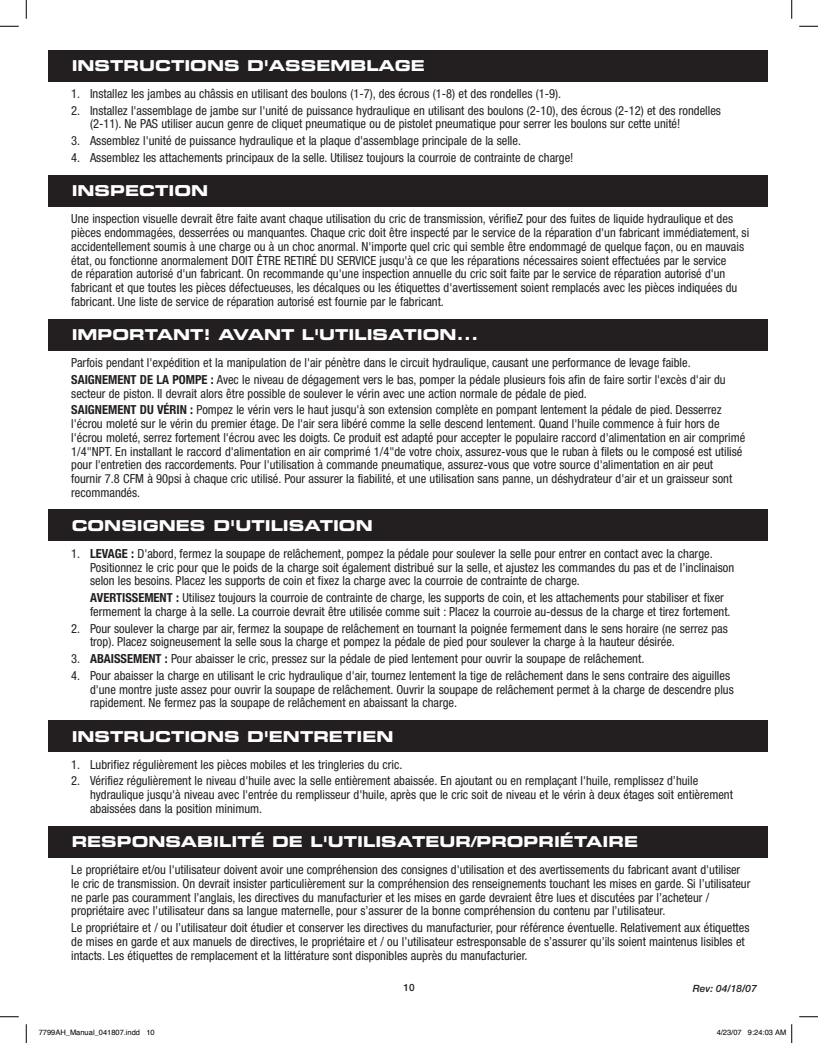
<style>
.page{position:relative;width:818px;height:1043px;background:#fff}
.page>*{position:absolute;margin:0;border:0;box-sizing:border-box;transform-origin:0 0}
.t1{font:15px "Eurostile LT Std Bold Ex 2";color:#fff}
.t2{font:condensed 12.5px/13.8px "Helvetica Neue LT Std";color:#231f20}
.t3{font:italic 500 10px "Helvetica Neue LT Std";color:#231f20}
.t4{font:500 10px "Helvetica Neue LT Std";color:#231f20}
.t5{font:7.5px "Helvetica";color:#000}
.s1{font-weight:700}
</style>
<div class="page">
<div style="left:49px;top:50px;width:719px;height:32px;background:#231f20"></div>
<div style="left:49px;top:175px;width:719px;height:32px;background:#231f20"></div>
<div style="left:49px;top:319px;width:719px;height:31px;background:#231f20"></div>
<div style="left:49px;top:509px;width:719px;height:32px;background:#231f20"></div>
<div style="left:49px;top:720px;width:719px;height:32px;background:#231f20"></div>
<div style="left:49px;top:826px;width:719px;height:31px;background:#231f20"></div>
<svg style="left:0;top:25px;width:19px;height:2px"></svg>
<svg style="left:799px;top:25px;width:19px;height:2px"></svg>
<svg style="left:0;top:1016px;width:19px;height:1px"></svg>
<svg style="left:799px;top:1016px;width:19px;height:1px"></svg>
<svg style="left:25px;top:0;width:2px;height:19px"></svg>
<svg style="left:25px;top:1024px;width:2px;height:18px"></svg>
<svg style="left:791px;top:0;width:1px;height:19px"></svg>
<svg style="left:791px;top:1024px;width:1px;height:18px"></svg>
<p class="t1" style="left:72px;top:55px;width:355px">INSTRUCTIONS D'ASSEMBLAGE</p>
<p class="t2" style="left:71px;top:87px;width:491px">1. Installez les jambes au châssis en utilisant des boulons (1-7), des écrous (1-8) et des rondelles (1-9).</p>
<p class="t2" style="left:90px;top:103px;width:632px;text-indent:-19px">2. Installez l'assemblage de jambe sur l'unité de puissance hydraulique en utilisant des boulons (2-10), des écrous (2-12) et des rondelles (2-11). Ne PAS utiliser aucun genre de cliquet pneumatique ou de pistolet pneumatique pour serrer les boulons sur cette unité!</p>
<p class="t2" style="left:71px;top:134px;width:451px">3. Assemblez l'unité de puissance hydraulique et la plaque d'assemblage principale de la selle.</p>
<p class="t2" style="left:71px;top:151px;width:503px">4. Assemblez les attachements principaux de la selle. Utilisez toujours la courroie de contrainte de charge!</p>
<p class="t1" style="left:72px;top:180px;width:138px">INSPECTION</p>
<p class="t2" style="left:71px;top:212px;width:679px">Une inspection visuelle devrait être faite avant chaque utilisation du cric de transmission, vérifieZ pour des fuites de liquide hydraulique et des pièces endommagées, desserrées ou manquantes. Chaque cric doit être inspecté par le service de la réparation d'un fabricant immédiatement, si accidentellement soumis à une charge ou à un choc anormal. N'importe quel cric qui semble être endommagé de quelque façon, ou en mauvais état, ou fonctionne anormalement DOIT ÊTRE RETIRÉ DU SERVICE jusqu'à ce que les réparations nécessaires soient effectuées par le service<br>de réparation autorisé d'un fabricant. On recommande qu'une inspection annuelle du cric soit faite par le service de réparation autorisé d'un fabricant et que toutes les pièces défectueuses, les décalques ou les étiquettes d'avertissement soient remplacés avec les pièces indiquées du fabricant. Une liste de service de réparation autorisé est fournie par le fabricant.</p>
<p class="t1" style="left:72px;top:324px;width:408px">IMPORTANT! AVANT L'UTILISATION...</p>
<p class="t2" style="left:71px;top:354px;width:655px;line-height:16.8px">Parfois pendant l'expédition et la manipulation de l'air pénètre dans le circuit hydraulique, causant une performance de levage faible.<br><span class="s1">SAIGNEMENT DE LA POMPE :</span> Avec le niveau de dégagement vers le bas, pomper la pédale plusieurs fois afin de faire sortir l'excès d'air du</p>
<p class="t2" style="left:71px;top:384px;width:652px;line-height:16.8px">secteur de piston. Il devrait alors être possible de soulever le vérin avec une action normale de pédale de pied.<br><span class="s1">SAIGNEMENT DU VÉRIN :</span> Pompez le vérin vers le haut jusqu'à son extension complète en pompant lentement la pédale de pied. Desserrez</p>
<p class="t2" style="left:71px;top:416px;width:675px">l'écrou moleté sur le vérin du premier étage. De l'air sera libéré comme la selle descend lentement. Quand l'huile commence à fuir hors de l'écrou moleté, serrez fortement l'écrou avec les doigts. Ce produit est adapté pour accepter le populaire raccord d'alimentation en air comprimé 1/4"NPT. En installant le raccord d'alimentation en air comprimé 1/4"de votre choix, assurez-vous que le ruban à filets ou le composé est utilisé pour l'entretien des raccordements. Pour l'utilisation à commande pneumatique, assurez-vous que votre source d'alimentation en air peut fournir 7.8 CFM à 90psi à chaque cric utilisé. Pour assurer la fiabilité, et une utilisation sans panne, un déshydrateur d'air et un graisseur sont recommandés.</p>
<p class="t1" style="left:72px;top:515px;width:302px">CONSIGNES D'UTILISATION</p>
<p class="t2" style="left:90px;top:546px;width:645px;text-indent:-19px">1. <span class="s1">LEVAGE :</span> D'abord, fermez la soupape de relâchement, pompez la pédale pour soulever la selle pour entrer en contact avec la charge.<br>Positionnez le cric pour que le poids de la charge soit également distribué sur la selle, et ajustez les commandes du pas et de l’inclinaison selon les besoins. Placez les supports de coin et fixez la charge avec la courroie de contrainte de charge.</p>
<p class="t2" style="left:90px;top:591px;width:642px"><span class="s1">AVERTISSEMENT :</span> Utilisez toujours la courroie de contrainte de charge, les supports de coin, et les attachements pour stabiliser et fixer fermement la charge à la selle. La courroie devrait être utilisée comme suit : Placez la courroie au-dessus de la charge et tirez fortement.</p>
<p class="t2" style="left:90px;top:621px;width:639px;text-indent:-19px">2. Pour soulever la charge par air, fermez la soupape de relâchement en tournant la poignée fermement dans le sens horaire (ne serrez pas trop). Placez soigneusement la selle sous la charge et pompez la pédale de pied pour soulever la charge à la hauteur désirée.</p>
<p class="t2" style="left:71px;top:652px;width:574px">3. <span class="s1">ABAISSEMENT :</span> Pour abaisser le cric, pressez sur la pédale de pied lentement pour ouvrir la soupape de relâchement.</p>
<p class="t2" style="left:90px;top:668px;width:645px;text-indent:-19px">4. Pour abaisser la charge en utilisant le cric hydraulique d'air, tournez lentement la tige de relâchement dans le sens contraire des aiguilles d'une montre juste assez pour ouvrir la soupape de relâchement. Ouvrir la soupape de relâchement permet à la charge de descendre plus rapidement. Ne fermez pas la soupape de relâchement en abaissant la charge.</p>
<p class="t1" style="left:72px;top:725px;width:323px">INSTRUCTIONS D'ENTRETIEN</p>
<p class="t2" style="left:71px;top:757px;width:332px">1. Lubrifiez régulièrement les pièces mobiles et les tringleries du cric.</p>
<p class="t2" style="left:90px;top:774px;width:644px;text-indent:-19px">2. Vérifiez régulièrement le niveau d'huile avec la selle entièrement abaissée. En ajoutant ou en remplaçant l'huile, remplissez d’huile hydraulique jusqu'à niveau avec l'entrée du remplisseur d'huile, après que le cric soit de niveau et le vérin à deux étages soit entièrement abaissées dans la position minimum.</p>
<p class="t1" style="left:72px;top:831px;width:568px">RESPONSABILITÉ DE L'UTILISATEUR/PROPRIÉTAIRE</p>
<p class="t2" style="left:71px;top:862px;width:680px">Le propriétaire et/ou l'utilisateur doivent avoir une compréhension des consignes d'utilisation et des avertissements du fabricant avant d'utiliser le cric de transmission. On devrait insister particulièrement sur la compréhension des renseignements touchant les mises en garde. Si l’utilisateur ne parle pas couramment l’anglais, les directives du manufacturier et les mises en garde devraient être lues et discutées par l’acheteur / propriétaire avec l’utilisateur dans sa langue maternelle, pour s’assurer de la bonne compréhension du contenu par l’utilisateur.</p>
<p class="t2" style="left:71px;top:920px;width:679px">Le propriétaire et / ou l’utilisateur doit étudier et conserver les directives du manufacturier, pour référence éventuelle. Relativement aux étiquettes de mises en garde et aux manuels de directives, le propriétaire et / ou l’utilisateur estresponsable de s’assurer qu’ils soient maintenus lisibles et intacts. Les étiquettes de remplacement et la littérature sont disponibles auprès du manufacturier.</p>
<p class="t4" style="left:403px;top:981px;width:13px">10</p>
<p class="t3" style="left:692px;top:982px;width:65px">Rev: 04/18/07</p>
<p class="t5" style="left:39px;top:1026px;width:117px">7799AH_Manual_041807.indd 10</p>
<p class="t5" style="left:716px;top:1026px;width:71px">4/23/07 9:24:03 AM</p>
</div>
